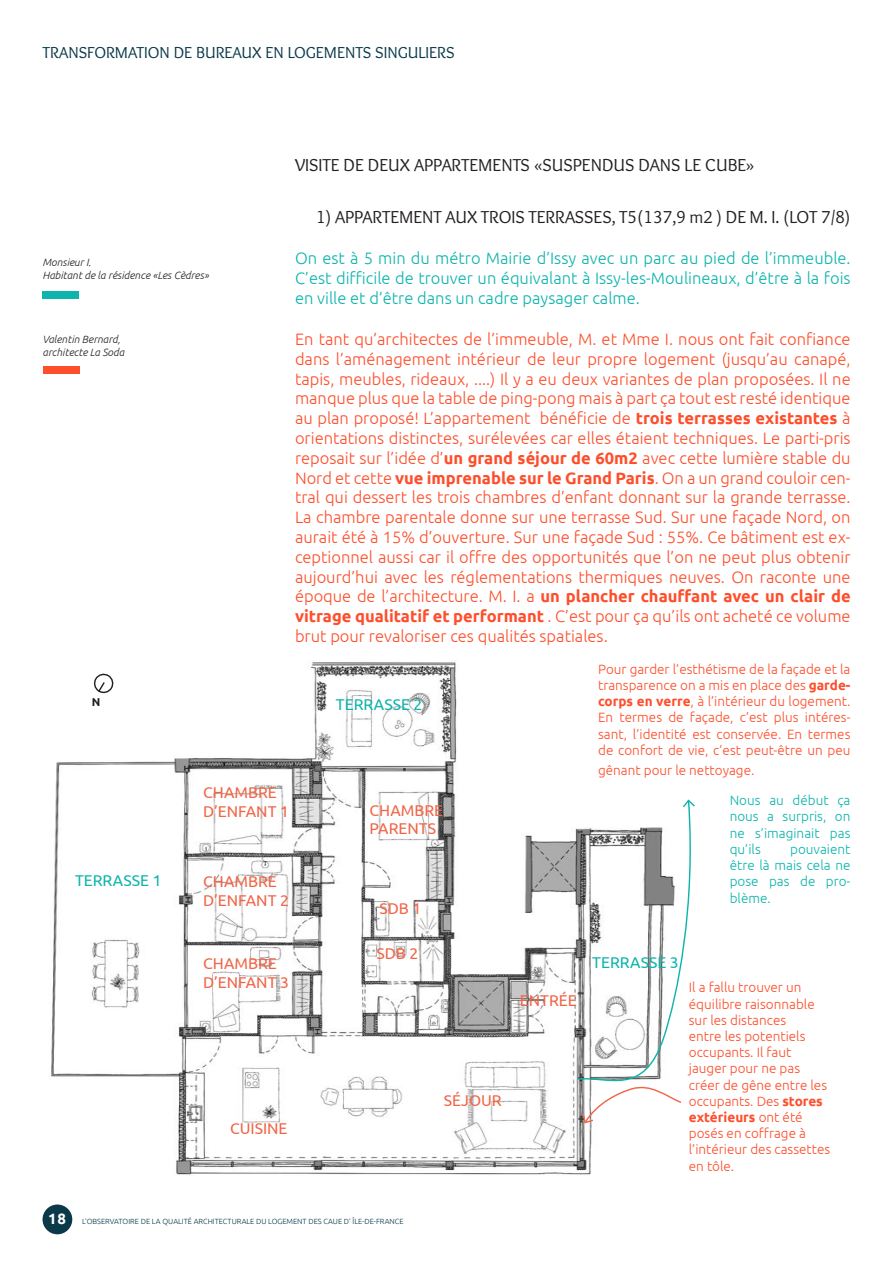
<style>
.page{position:relative;width:893px;height:1263px;background:#fff}
.page>*{position:absolute;margin:0;border:0;box-sizing:border-box;transform-origin:0 0}
.Texte_classique{font:18px "Overlock";color:#231f20}
.Sous-titres_probléma{font:18px "Overlock";color:#231f20}
.t1{font:300 16.5px/19.8px "Ubuntu";color:#fe4e2b;text-align:justify}
.Citation_habitant{font:300 16.5px/19.8px "Ubuntu";color:#0db4ac;text-align:justify}
.t2{font:16.5px "Overlock";color:#083848}
.t3{font:15.6px "Ubuntu";color:#f16446}
.t4{font:15.6px "Ubuntu";color:#0db4ac}
.Citation_pro{font:300 13.5px/16.2px "Ubuntu";color:#fe4e2b}
.t5{font:300 13.5px/16.2px "Ubuntu";color:#0db4ac;text-align:justify}
.Citation_pro-2{font:700 11.4px "Ubuntu";color:#231f20}
.Légende_photo{font:italic 300 10.5px "Ubuntu";color:#231f20}
.t6{font:300 7.5px "Ubuntu";color:#083848}
.s1{font-weight:700}
.s2{font-weight:700;font-size:15px;color:#fff}
</style>
<div class="page">
<div style="left:43px;top:1204px;width:29px;height:30px;background:#0a3949;border-radius:50%"></div>
<div style="left:43px;top:291px;width:36px;height:7px;background:#0db4ac"></div>
<div style="left:44px;top:366px;width:36px;height:7px;background:#fe4e2b"></div>
<img style="left:51px;top:662px;width:541px;height:513px">
<svg style="left:91px;top:671px;width:25px;height:23px"></svg>
<svg style="left:577px;top:798px;width:118px;height:326px"></svg>
<p class="t2" style="left:43px;top:44px;width:414px">TRANSFORMATION DE BUREAUX EN LOGEMENTS SINGULIERS</p>
<p class="Légende_photo" style="left:43px;top:256px;width:50px">Monsieur I.</p>
<p class="Légende_photo" style="left:43px;top:269px;width:168px">Habitant de la résidence «Les Cèdres»</p>
<p class="Légende_photo" style="left:43px;top:333px;width:79px">Valentin Bernard,</p>
<p class="Légende_photo" style="left:43px;top:346px;width:83px">architecte La Soda</p>
<p class="Sous-titres_probléma" style="left:295px;top:155px;width:461px">VISITE DE DEUX APPARTEMENTS «SUSPENDUS DANS LE CUBE»</p>
<p class="Texte_classique" style="left:316px;top:207px;width:536px">1) APPARTEMENT AUX TROIS TERRASSES, T5(137,9 m2 ) DE M. I. (LOT 7/8)</p>
<p class="Citation_habitant" style="left:295px;top:248px;width:557px">On est à 5 min du métro Mairie d’Issy avec un parc au pied de l’immeuble.<br>C’est difficile de trouver un équivalant à Issy-les-Moulineaux, d’être à la fois en ville et d’être dans un cadre paysager calme.</p>
<p class="t1" style="left:295px;top:329px;width:557px">En tant qu’architectes de l’immeuble, M. et Mme I. nous ont fait confiance dans l’aménagement intérieur de leur propre logement (jusqu’au canapé, tapis, meubles, rideaux, ....) Il y a eu deux variantes de plan proposées. Il ne manque plus que la table de ping-pong mais à part ça tout est resté identique au plan proposé! L’appartement bénéficie de <span class="s1">trois terrasses existantes</span> à orientations distinctes, surélevées car elles étaient techniques. Le parti-pris reposait sur l’idée d’<span class="s1">un grand séjour de 60m2</span> avec cette lumière stable du Nord et cette <span class="s1">vue imprenable sur le Grand Paris</span>. On a un grand couloir cen&shy;tral qui dessert les trois chambres d’enfant donnant sur la grande terrasse.<br>La chambre parentale donne sur une terrasse Sud. Sur une façade Nord, on aurait été à 15% d’ouverture. Sur une façade Sud : 55%. Ce bâtiment est ex&shy;ceptionnel aussi car il offre des opportunités que l’on ne peut plus obtenir aujourd’hui avec les réglementations thermiques neuves. On raconte une époque de l’architecture. M. I. a <span class="s1">un plancher chauffant avec un clair de vitrage qualitatif et performant</span> . C’est pour ça qu’ils ont acheté ce volume brut pour revaloriser ces qualités spatiales.</p>
<p class="Citation_pro-2" style="left:92px;top:695px;width:10px">N</p>
<p class="t4" style="left:75px;top:871px;width:88px">TERRASSE 1</p>
<p class="t4" style="left:336px;top:694px;width:88px">TERRASSE 2</p>
<p class="t3" style="left:203px;top:783px;width:75px">CHAMBRE</p>
<p class="t3" style="left:203px;top:802px;width:87px">D’ENFANT 1</p>
<p class="t3" style="left:370px;top:801px;width:75px">CHAMBRE</p>
<p class="t3" style="left:370px;top:819px;width:68px">PARENTS</p>
<p class="t3" style="left:203px;top:872px;width:75px">CHAMBRE</p>
<p class="t3" style="left:203px;top:891px;width:87px">D’ENFANT 2</p>
<p class="t3" style="left:203px;top:954px;width:75px">CHAMBRE</p>
<p class="t3" style="left:203px;top:972px;width:87px">D’ENFANT 3</p>
<p class="t3" style="left:230px;top:1119px;width:59px">CUISINE</p>
<p class="t3" style="left:379px;top:899px;width:43px">SDB 1</p>
<p class="t3" style="left:376px;top:944px;width:43px">SDB 2</p>
<p class="t3" style="left:444px;top:1091px;width:60px">SÉJOUR</p>
<p class="t6" style="left:48px;top:1217px;width:357px"><span class="s2">18</span> L’OBSERVATOIRE DE LA QUALITÉ ARCHITECTURALE DU LOGEMENT DES CAUE D’ ÎLE-DE-FRANCE</p>
<p class="Citation_pro" style="left:598px;top:661px;width:254px;text-align:justify">Pour garder l’esthétisme de la façade et la transparence on a mis en place des <span class="s1">garde&shy;corps en verre</span>, à l’intérieur du logement.<br>En termes de façade, c’est plus intéres&shy;sant, l’identité est conservée. En termes de confort de vie, c’est peut-être un peu</p>
<p class="Citation_pro" style="left:598px;top:761px;width:158px">gênant pour le nettoyage.</p>
<p class="t5" style="left:730px;top:792px;width:122px">Nous au début ça nous a surpris, on ne s’imaginait pas qu’ils</p>
<p class="t5" style="left:730px;top:841px;width:122px;text-indent:60px">pouvaient être là mais cela ne pose pas de pro&shy;blème.</p>
<p class="t3" style="left:520px;top:991px;width:58px">ENTRÉE</p>
<p class="t4" style="left:592px;top:953px;width:88px">TERRASSE 3</p>
<p class="Citation_pro" style="left:689px;top:979px;width:143px">Il a fallu trouver un équilibre raisonnable sur les distances<br>entre les potentiels occupants. Il faut jauger pour ne pas créer de gêne entre les occupants. Des <span class="s1">stores extérieurs</span> ont été posés en coffrage à l’intérieur des cassettes en tôle.</p>
</div>
